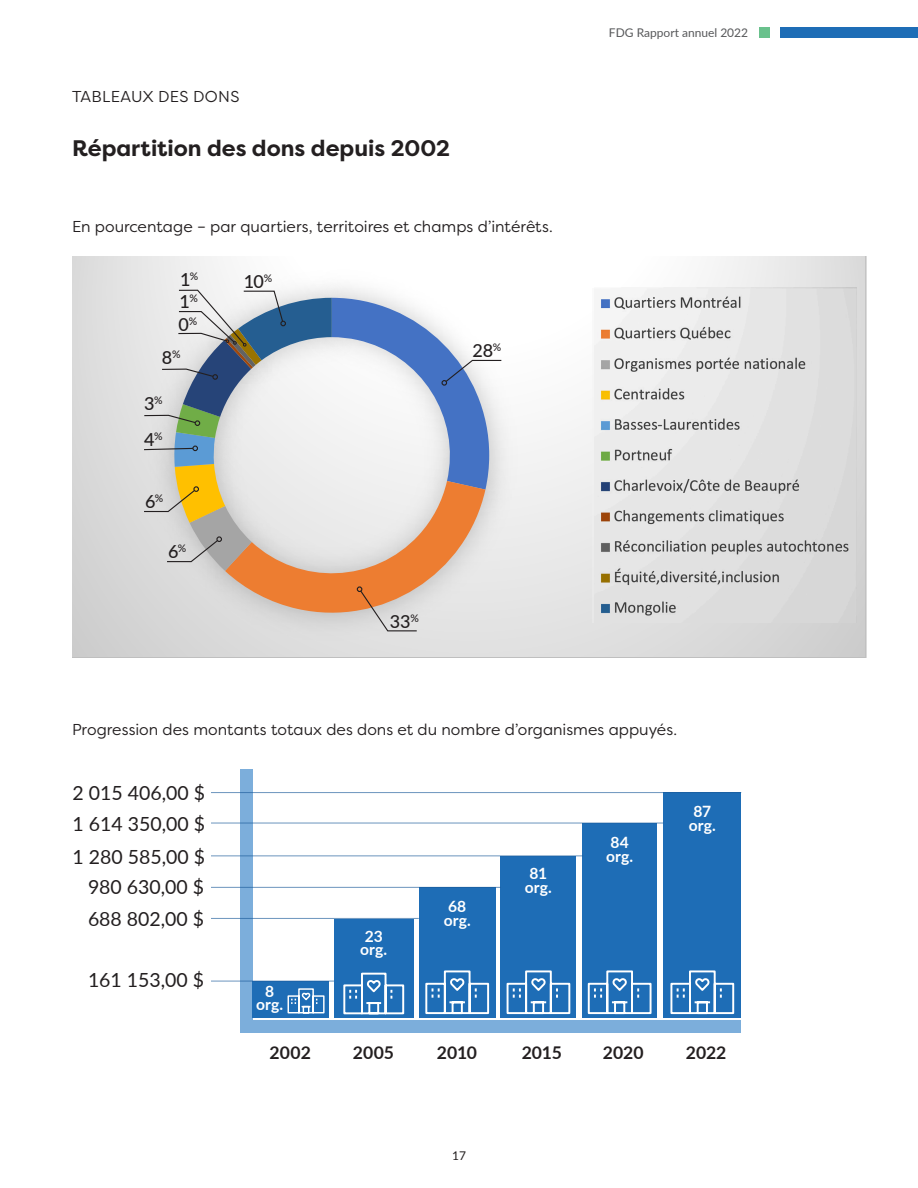
<style>
.page{position:relative;width:918px;height:1188px;background:#fff}
.page>*{position:absolute;margin:0;border:0;box-sizing:border-box;transform-origin:0 0}
.t1{font:700 22.5px "Filson Pro";color:#231f20}
.t2{font:19.5px "Lato";color:#231f20}
.Titre{font:500 18px "Lato";color:#231f20}
.t3{font:700 17.55px "Lato";color:#231f20}
.t4{font:15.75px "Filson Pro";color:#231f20}
.t5{font:15.75px "Filson Pro";letter-spacing:.02em;color:#231f20}
.t6{font:700 15.6px/13.6px "Lato";letter-spacing:.005em;color:#fff}
.t7{font:12px "Lato";color:#57585a}
.t8{font:12px "Lato";color:#231f20}
</style>
<div class="page">
<div style="left:780px;top:27px;width:138px;height:10px;background:#1e6db6"></div>
<div style="left:759px;top:27px;width:11px;height:10px;background:#69c18c"></div>
<svg style="left:73px;top:256px;width:794px;height:401px"></svg>
<img style="left:594px;top:288px;width:263px;height:335px">
<svg style="left:143px;top:289px;width:359px;height:343px"></svg>
<div style="left:243px;top:1020px;width:498px;height:13px;background:#7caedb"></div>
<div style="left:240px;top:769px;width:12px;height:264px;background:#7caedb"></div>
<div style="left:252px;top:981px;width:77px;height:37px;background:#1e6db6"></div>
<div style="left:334px;top:919px;width:80px;height:99px;background:#1e6db6"></div>
<div style="left:419px;top:887px;width:77px;height:131px;background:#1e6db6"></div>
<div style="left:501px;top:856px;width:75px;height:162px;background:#1e6db6"></div>
<div style="left:582px;top:824px;width:75px;height:194px;background:#1e6db6"></div>
<div style="left:663px;top:793px;width:78px;height:225px;background:#1e6db6"></div>
<svg style="left:287px;top:988px;width:38px;height:26px"></svg>
<svg style="left:343px;top:972px;width:62px;height:43px"></svg>
<svg style="left:425px;top:970px;width:65px;height:45px"></svg>
<svg style="left:506px;top:970px;width:65px;height:45px"></svg>
<svg style="left:587px;top:970px;width:65px;height:45px"></svg>
<svg style="left:670px;top:970px;width:65px;height:45px"></svg>
<hr style="left:211px;top:792px;width:530px;height:1px;background:#1a5a99">
<hr style="left:211px;top:823px;width:452px;height:1px;background:#1a5a99">
<hr style="left:211px;top:855px;width:372px;height:1px;background:#1a5a99">
<hr style="left:211px;top:887px;width:290px;height:1px;background:#1a5a99">
<hr style="left:211px;top:918px;width:208px;height:1px;background:#1a5a99">
<hr style="left:211px;top:981px;width:123px;height:1px;background:#1a5a99">
<p class="t5" style="left:72px;top:86px;width:169px">TABLEAUX DES DONS</p>
<p class="t1" style="left:72px;top:134px;width:380px">Répartition des dons depuis 2002</p>
<p class="t4" style="left:72px;top:216px;width:482px">En pourcentage – par quartiers, territoires et champs d’intérêts.</p>
<p class="Titre" style="left:180px;top:267px;width:20px">1<sup>%</sup></p>
<p class="Titre" style="left:180px;top:288px;width:20px">1<sup>%</sup></p>
<p class="Titre" style="left:178px;top:311px;width:20px">0<sup>%</sup></p>
<p class="Titre" style="left:162px;top:345px;width:20px">8<sup>%</sup></p>
<p class="Titre" style="left:144px;top:391px;width:20px">3<sup>%</sup></p>
<p class="Titre" style="left:144px;top:426px;width:20px">4<sup>%</sup></p>
<p class="Titre" style="left:145px;top:488px;width:20px">6<sup>%</sup></p>
<p class="Titre" style="left:168px;top:539px;width:20px">6<sup>%</sup></p>
<p class="Titre" style="left:244px;top:268px;width:30px">10<sup>%</sup></p>
<p class="Titre" style="left:472px;top:337px;width:30px">28<sup>%</sup></p>
<p class="Titre" style="left:390px;top:608px;width:31px">33<sup>%</sup></p>
<p class="t7" style="left:609px;top:24px;width:141px">FDG Rapport annuel 2022</p>
<p class="t4" style="left:72px;top:720px;width:607px">Progression des montants totaux des dons et du nombre d’organismes appuyés.</p>
<p class="t2" style="left:73px;top:779px;width:134px">2 015 406,00 $</p>
<p class="t2" style="left:73px;top:810px;width:134px">1 614 350,00 $</p>
<p class="t2" style="left:73px;top:843px;width:134px">1 280 585,00 $</p>
<p class="t2" style="left:88px;top:873px;width:118px">980 630,00 $</p>
<p class="t2" style="left:88px;top:905px;width:118px">688 802,00 $</p>
<p class="t2" style="left:88px;top:966px;width:118px">161 153,00 $</p>
<p class="t6" style="left:256px;top:984px;width:29px;text-align:center">8 org.</p>
<p class="t6" style="left:360px;top:929px;width:29px">23 org.</p>
<p class="t6" style="left:444px;top:899px;width:29px">68 org.</p>
<p class="t6" style="left:525px;top:866px;width:29px">81 org.</p>
<p class="t6" style="left:606px;top:835px;width:29px">84 org.</p>
<p class="t6" style="left:689px;top:804px;width:29px">87 org.</p>
<p class="t3" style="left:270px;top:1040px;width:43px">2002</p>
<p class="t3" style="left:353px;top:1040px;width:43px">2005</p>
<p class="t3" style="left:437px;top:1040px;width:41px">2010</p>
<p class="t3" style="left:522px;top:1040px;width:42px">2015</p>
<p class="t3" style="left:603px;top:1040px;width:42px">2020</p>
<p class="t3" style="left:686px;top:1040px;width:42px">2022</p>
<p class="t8" style="left:452px;top:1147px;width:15px">17</p>
</div>
